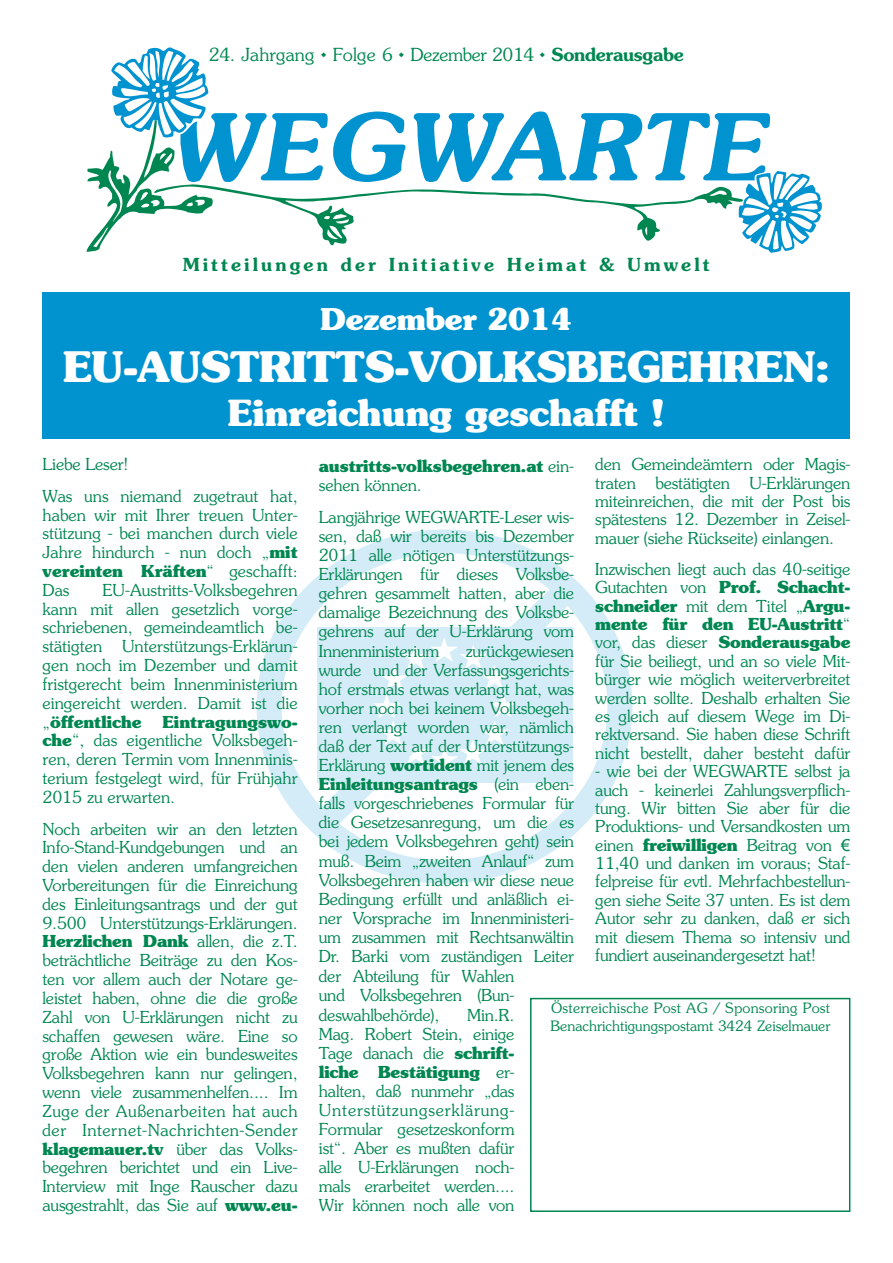
<style>
.page{position:relative;width:893px;height:1263px;background:#fff}
.page>*{position:absolute;margin:0;border:0;box-sizing:border-box;transform-origin:0 0}
.t1{font:700 42px "Souvenir";letter-spacing:-.01em;color:#fff}
.t2{font:700 36px "Souvenir";color:#fff}
.t3{font:700 30px "Souvenir";letter-spacing:-.01em;color:#fff}
.t4{font:300 18px "Souvenir";letter-spacing:-.005em;color:#008751}
.t5{font:600 18px "Souvenir";letter-spacing:.17em;color:#008751}
.t6{font:300 16.5px/18.9px "Souvenir";letter-spacing:-.01em;color:#008751;text-align:justify}
.t7{font:700 16.5px/18.8px "Souvenir";letter-spacing:-.01em;color:#008751}
.t8{font:300 14.25px/18.8px "Souvenir";color:#008751}
.s1{font-weight:600}
.s2{font-weight:700}
.s3{font-family:"Arial";font-weight:400}
.s4{font-weight:300}
</style>
<div class="page">
<svg style="left:87px;top:150px;width:24px;height:102px"></svg>
<svg style="left:111px;top:47px;width:711px;height:206px"></svg>
<div style="left:43px;top:292px;width:807px;height:147px;background:#0093d0"></div>
<svg style="left:257px;top:529px;width:375px;height:355px"></svg>
<div style="left:530px;top:998px;width:320px;height:214px;background:#fff;border:2px solid #008751"></div>
<div style="left:534px;top:1000px;width:313px;height:34px;background:#fff"></div>
<p class="t4" style="left:209px;top:44px;width:477px">24. Jahrgang ◆ Folge 6 ◆ Dezember 2014 ◆ <span class="s1">Sonderausgabe</span></p>
<p class="t5" style="left:183px;top:253px;width:528px">Mitteilungen der Initiative Heimat &amp; Umwelt</p>
<h3 class="t3" style="left:320px;top:299px;width:253px">Dezember 2014</h3>
<h1 class="t1" style="left:63px;top:340px;width:768px">EU-austritts-volksbegehren:</h1>
<h2 class="t2" style="left:228px;top:389px;width:439px">Einreichung geschafft !</h2>
<p class="t6" style="left:43px;top:448px;width:257px;line-height:31.7px">Liebe Leser!<br>Was uns niemand zugetraut hat,</p>
<p class="t6" style="left:43px;top:505px;width:257px">haben wir mit Ihrer treuen Unter&shy;stützung - bei manchen durch viele Jahre hindurch - nun doch „<span class="s2">mit vereinten Kräften</span>“ geschafft:<br>Das</p>
<p class="t6" style="left:595px;top:455px;width:257px;line-height:18.5px">den Gemeindeämtern oder Magis&shy;traten bestätigten U-Erklärungen miteinreichen, die mit der Post bis spätestens 12. Dezember in Zeisel&shy;mauer (siehe Rückseite) einlangen.</p>
<p class="t6" style="left:595px;top:560px;width:257px;line-height:18.5px">Inzwischen liegt auch das 40-seitige Gutachten von <span class="s2">Prof. Schacht&shy;schneider</span> mit dem Titel „<span class="s2">Argu&shy;mente für den EU-Austritt</span>“ vor, das dieser <span class="s2">Sonderausgabe </span>für Sie beiliegt, und an so viele Mit&shy;bürger wie möglich weiterverbreitet werden sollte. Deshalb erhalten Sie es gleich auf diesem Wege im Di&shy;rektversand. Sie haben diese Schrift nicht bestellt, daher besteht dafür</p>
<p class="t6" style="left:595px;top:762px;width:257px;line-height:18.5px">- wie bei der WEGWARTE selbst ja auch - keinerlei Zahlungsverpflich&shy;tung. Wir bitten Sie aber für die Produktions- und Versandkosten um einen <span class="s2">freiwilligen</span> Beitrag von <span class="s3">€ </span>11,40 und danken im voraus; Staf&shy;felpreise für evtl. Mehrfachbestellun&shy;gen siehe Seite 37 unten. Es ist dem Autor sehr zu danken, daß er sich mit diesem Thema so intensiv und fundiert auseinandergesetzt hat!</p>
<p class="t8" style="left:551px;top:998px;width:281px">Österreichische Post AG / Sponsoring Post<br>Benachrichtigungspostamt 3424 Zeiselmauer</p>
<p class="t7" style="left:319px;top:457px;width:257px">austritts-volksbegehren.at <span class="s4">ein&shy;sehen können.</span></p>
<p class="t6" style="left:319px;top:507px;width:257px">Langjährige WEGWARTE-Leser wis&shy;sen, daß wir bereits bis Dezember 2011 alle nötigen Unterstützungs-Erklärungen für dieses Volksbe&shy;gehren gesammelt hatten, aber die damalige Bezeichnung des Volksbe&shy;gehrens auf der U-Erklärung vom Innenministerium</p>
<p class="t6" style="left:43px;top:580px;width:257px;text-indent:60px">EU-Austritts-Volksbegehren kann mit allen gesetzlich vorge&shy;schriebenen, gemeindeamtlich be&shy;stätigten Unterstützungs-Erklärun&shy;gen noch im Dezember und damit fristgerecht beim Innenministerium eingereicht werden. Damit ist die „<span class="s2">öffentliche</span></p>
<p class="t6" style="left:319px;top:641px;width:257px;text-align:left;text-indent:147px">zurückgewiesen wurde und der Verfassungsgerichts&shy;hof erstmals etwas verlangt hat, was vorher noch bei keinem Volksbegeh&shy;ren verlangt worden war, nämlich daß der Text auf der Unterstützungs-<br>Erklärung <span class="s2">wortident</span> mit jenem des<br><span class="s2">Einleitungsantrags</span> (ein eben&shy;falls vorgeschriebenes Formular für die Gesetzesanregung, um die es bei jedem Volksbegehren geht) sein muß. Beim „zweiten Anlauf“ zum<br>Volksbegehren haben wir diese neue<br>Bedingung erfüllt und anläßlich ei&shy;ner Vorsprache im Innenministeri&shy;um zusammen mit Rechtsanwältin<br>Dr. Barki vom zuständigen Leiter der Abteilung für Wahlen<br>und Volksbegehren (Bun&shy;deswahlbehörde),</p>
<p class="t6" style="left:43px;top:712px;width:257px;text-indent:120px"><span class="s2">Eintragungswo&shy;che</span>“, das eigentliche Volksbegeh&shy;ren, deren Termin vom Innenminis&shy;terium festgelegt wird, für Frühjahr 2015 zu erwarten.</p>
<p class="t6" style="left:43px;top:819px;width:257px">Noch arbeiten wir an den letzten Info-Stand-Kundgebungen und an den vielen anderen umfangreichen Vorbereitungen für die Einreichung des Einleitungsantrags und der gut 9.500 Unterstützungs-Erklärungen.<br><span class="s2">Herzlichen Dank</span> allen, die z.T. beträchtliche Beiträge zu den Kos&shy;ten vor allem auch der Notare ge&shy;leistet haben, ohne die die große Zahl von U-Erklärungen nicht zu schaffen gewesen wäre. Eine so große Aktion wie ein bundesweites Volksbegehren kann nur gelingen, wenn viele zusammenhelfen.... Im Zuge der Außenarbeiten hat auch der Internet-Nachrichten-Sender <span class="s2">klagemauer.tv</span> über das Volks&shy;begehren berichtet und ein Live-Interview mit Inge Rauscher dazu ausgestrahlt, das Sie auf <span class="s2">www.eu-</span></p>
<p class="t6" style="left:319px;top:1005px;width:197px;text-indent:148px">Min.R.<br>Mag. Robert Stein, einige Tage danach die <span class="s2">schrift&shy;liche Bestätigung</span> er&shy;halten, daß nunmehr „das Unterstützungserklärung-Formular gesetzeskonform ist“. Aber es mußten dafür alle U-Erklärungen noch&shy;mals erarbeitet werden....<br>Wir können noch alle von</p>
</div>
